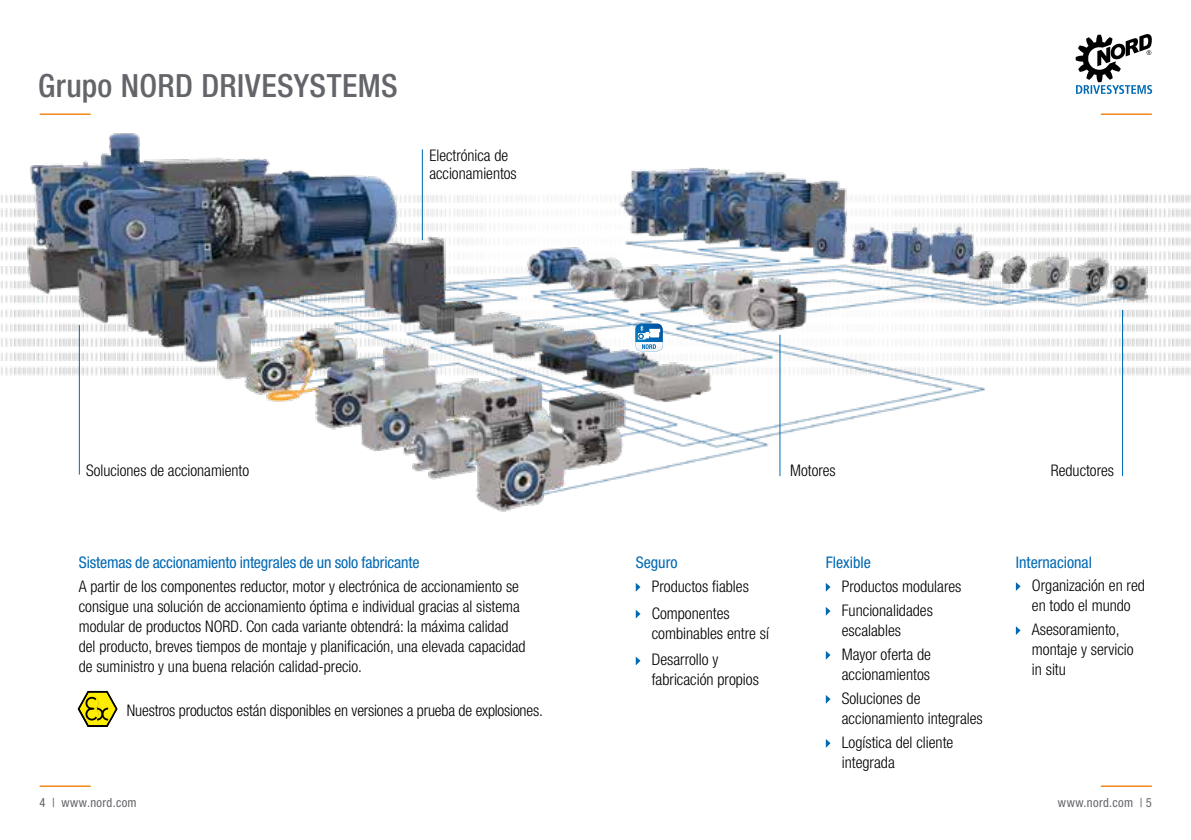
<style>
.page{position:relative;width:1191px;height:840px;background:#fff}
.page>*{position:absolute;margin:0;border:0;box-sizing:border-box;transform-origin:0 0}
.t1{font:500 condensed 32px "Helvetica Neue LT Std";letter-spacing:.01em;color:#63656a}
.t2{font:300 condensed 16px/20px "Helvetica Neue LT Std";color:#000}
.t3{font:condensed 16px "Helvetica Neue LT Std";letter-spacing:-.005em;color:#0069b4}
.t4{font:condensed 12.6px "Helvetica Neue LT Std";letter-spacing:.03em;color:#63656a}
</style>
<div class="page">
<hr style="left:40px;top:113px;width:51px;height:2px;background:#ef7d00">
<hr style="left:1100px;top:113px;width:51px;height:2px;background:#ef7d00">
<hr style="left:40px;top:785px;width:51px;height:1px;background:#ef7d00">
<hr style="left:1100px;top:785px;width:51px;height:1px;background:#ef7d00">
<svg style="left:1075px;top:34px;width:77px;height:60px"></svg>
<svg style="left:77px;top:690px;width:41px;height:37px"></svg>
<img style="left:1px;top:133px;width:1190px;height:379px">
<hr style="left:422px;top:149px;width:1px;height:91px;background:#0069b4">
<hr style="left:79px;top:325px;width:1px;height:149px;background:#0069b4">
<hr style="left:779px;top:334px;width:1px;height:142px;background:#0069b4">
<hr style="left:1122px;top:310px;width:1px;height:166px;background:#0069b4">
<img style="left:635px;top:323px;width:28px;height:19px">
<img style="left:635px;top:342px;width:28px;height:9px">
<svg style="left:638px;top:325px;width:22px;height:24px"></svg>
<svg style="left:636px;top:583px;width:4px;height:8px"></svg>
<svg style="left:636px;top:610px;width:4px;height:8px"></svg>
<svg style="left:636px;top:657px;width:4px;height:8px"></svg>
<svg style="left:826px;top:583px;width:4px;height:8px"></svg>
<svg style="left:826px;top:607px;width:4px;height:8px"></svg>
<svg style="left:826px;top:651px;width:4px;height:8px"></svg>
<svg style="left:826px;top:695px;width:4px;height:8px"></svg>
<svg style="left:826px;top:739px;width:4px;height:8px"></svg>
<svg style="left:1015px;top:582px;width:5px;height:8px"></svg>
<svg style="left:1015px;top:626px;width:5px;height:8px"></svg>
<h1 class="t1" style="left:38px;top:66px;width:361px">Grupo NORD DRIVESYSTEMS</h1>
<p class="t2" style="left:429px;top:146px;width:89px;line-height:18px">Electrónica de accionamientos</p>
<p class="t2" style="left:86px;top:459px;width:164px">Soluciones de accionamiento</p>
<p class="t2" style="left:790px;top:459px;width:47px">Motores</p>
<p class="t2" style="left:1051px;top:459px;width:65px">Reductores</p>
<p class="t3" style="left:79px;top:552px;width:342px">Sistemas de accionamiento integrales de un solo fabricante</p>
<p class="t2" style="left:79px;top:575px;width:448px">A partir de los componentes reductor, motor y electrónica de accionamiento se consigue una solución de accionamiento óptima e individual gracias al sistema modular de productos NORD. Con cada variante obtendrá: la máxima calidad del producto, breves tiempos de montaje y planificación, una elevada capacidad de suministro y una buena relación calidad-precio.</p>
<p class="t2" style="left:127px;top:699px;width:417px">Nuestros productos están disponibles en versiones a prueba de explosiones.</p>
<p class="t4" style="left:40px;top:795px;width:99px">4 | www.nord.com</p>
<p class="t3" style="left:636px;top:552px;width:43px">Seguro</p>
<p class="t2" style="left:652px;top:572px;width:99px;line-height:26.8px">Productos fiables<br>Componentes</p>
<p class="t2" style="left:652px;top:619px;width:119px;line-height:26.8px">combinables entre sí<br>Desarrollo y</p>
<p class="t2" style="left:652px;top:669px;width:109px">fabricación propios</p>
<p class="t3" style="left:826px;top:552px;width:47px">Flexible</p>
<p class="t2" style="left:842px;top:573px;width:121px;line-height:24px">Productos modulares<br>Funcionalidades</p>
<p class="t2" style="left:842px;top:617px;width:91px;line-height:24px">escalables<br>Mayor oferta de</p>
<p class="t2" style="left:842px;top:661px;width:90px;line-height:24px">accionamientos<br>Soluciones de</p>
<p class="t2" style="left:842px;top:705px;width:142px;line-height:24px">accionamiento integrales<br>Logística del cliente</p>
<p class="t2" style="left:842px;top:751px;width:55px">integrada</p>
<p class="t3" style="left:1015px;top:552px;width:78px">Internacional</p>
<p class="t2" style="left:1031px;top:575px;width:115px">Organización en red en todo el mundo</p>
<p class="t2" style="left:1031px;top:619px;width:103px">Asesoramiento, montaje y servicio in situ</p>
<p class="t4" style="left:1058px;top:795px;width:95px">www.nord.com | 5</p>
</div>
